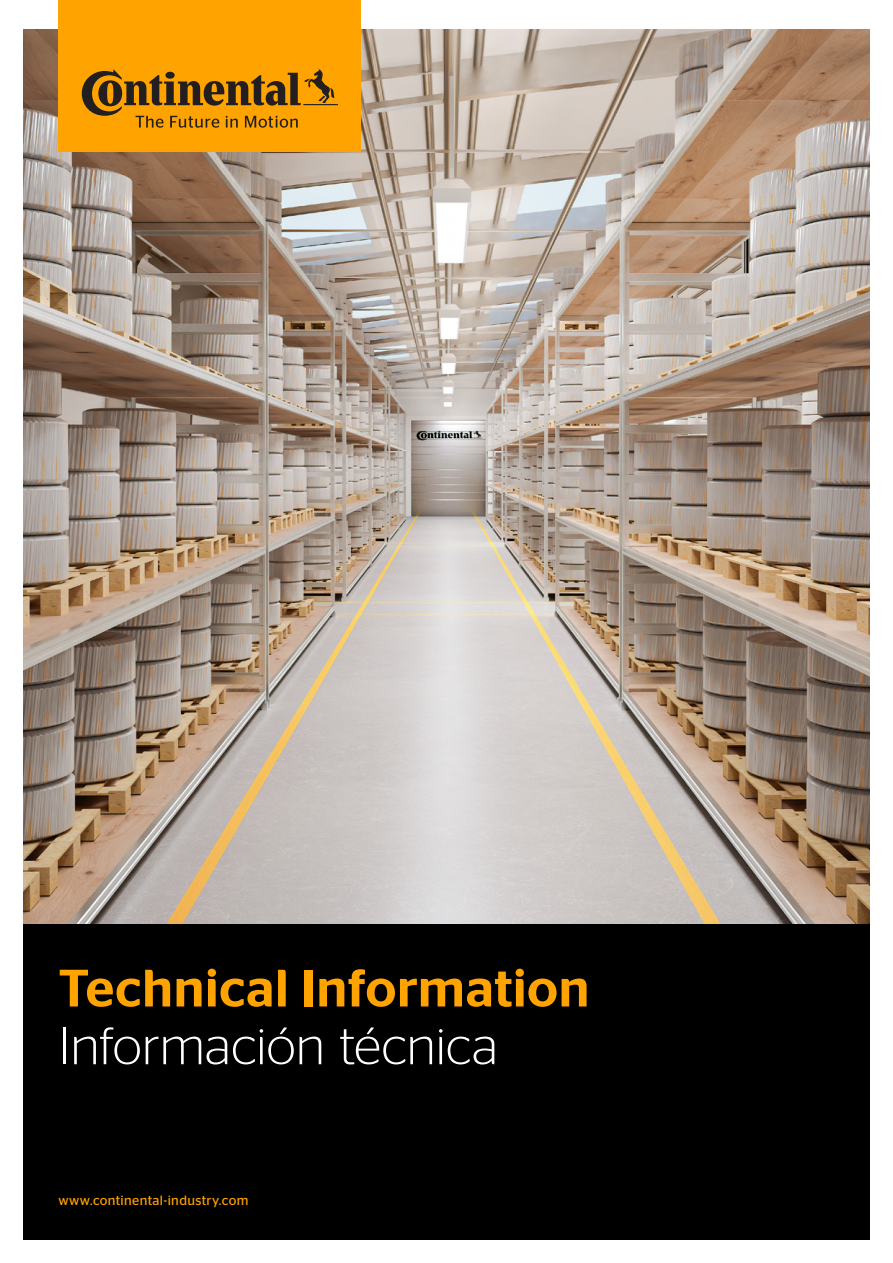
<style>
.page{position:relative;width:893px;height:1263px;background:#fff}
.page>*{position:absolute;margin:0;border:0;box-sizing:border-box;transform-origin:0 0}
.t1{font:500 52.5px "Stag Sans";letter-spacing:.015em;color:#ffa300}
.t2{font:300 52.5px "Stag Sans";color:#fff}
.t3{font:13.5px "Stag Sans";letter-spacing:.025em;color:#ffa300}
</style>
<div class="page">
<img style="left:23px;top:30px;width:847px;height:894px">
<div style="left:23px;top:924px;width:847px;height:315px;background:#000"></div>
<div style="left:58px;top:0;width:303px;height:152px;background:#ffa300"></div>
<svg style="left:82px;top:69px;width:256px;height:59px"></svg>
<h1 class="t1" style="left:58px;top:958px;width:532px">Technical Information</h1>
<h1 class="t2" style="left:58px;top:1017px;width:441px">Información técnica</h1>
<p class="t3" style="left:58px;top:1192px;width:192px">www.continental-industry.com</p>
</div>
